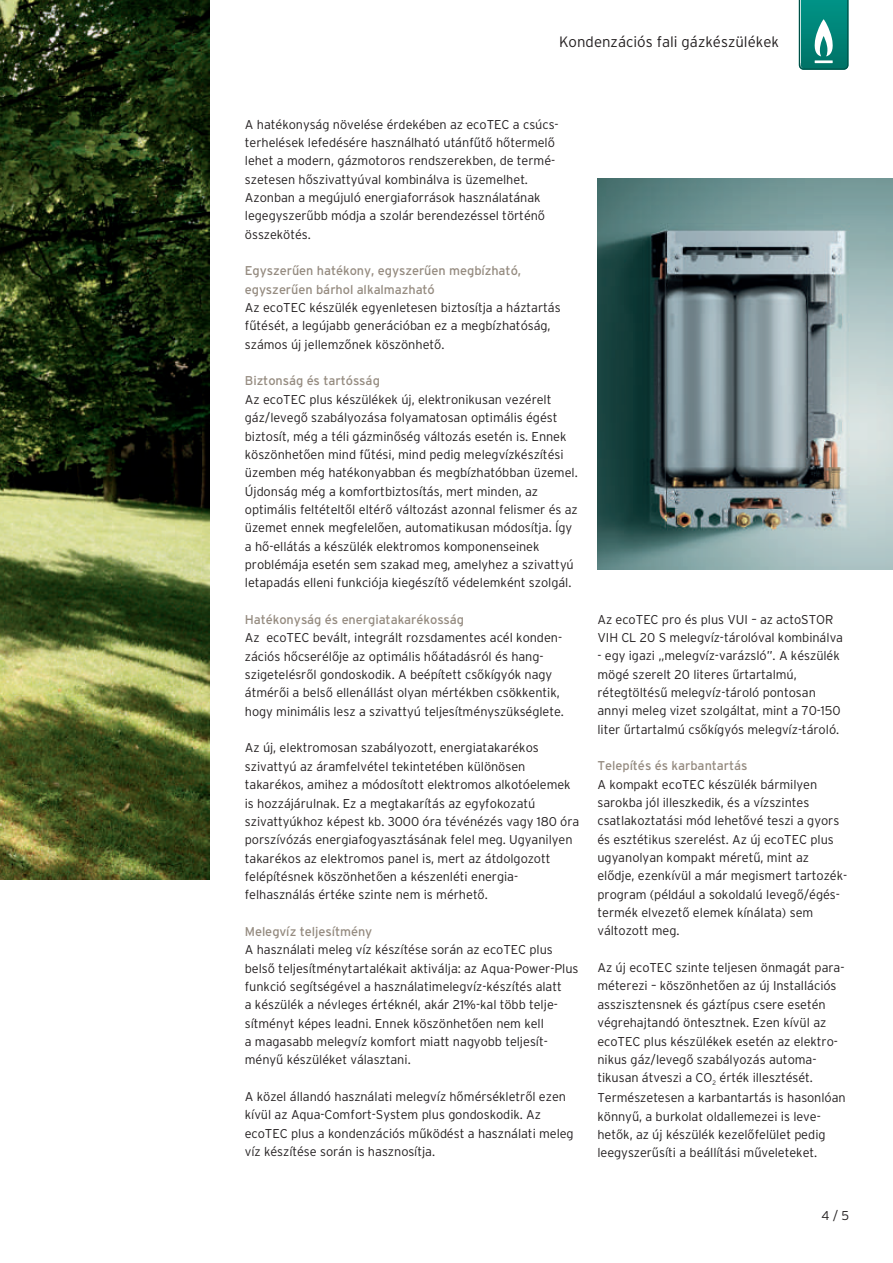
<style>
.page{position:relative;width:893px;height:1263px;background:#fff}
.page>*{position:absolute;margin:0;border:0;box-sizing:border-box;transform-origin:0 0}
.t1{font:300 15px "Interstate OT";color:#231f20}
.t2{font:300 12.75px/18.3px "Interstate OT";color:#231f20}
.t3{font:12.75px/18.3px "Interstate OT";color:#958b80}
.t4{font:300 6.3px "Interstate OT";color:#231f20}
</style>
<div class="page">
<svg style="left:799px;top:0;width:49px;height:70px;background:#239187"></svg>
<img style="left:0;top:0;width:210px;height:879px">
<img style="left:597px;top:179px;width:296px;height:391px">
<p class="t1" style="left:559px;top:36px;width:222px">Kondenzációs fali gázkészülékek</p>
<p class="t2" style="left:245px;top:116px;width:315px">A hatékonyság növelése érdekében az ecoTEC a csúcs&shy;terhelések lefedésére használható utánfűtő hőtermelő lehet a modern, gázmotoros rendszerekben, de termé&shy;szetesen hőszivattyúval kombinálva is üzemelhet.<br>Azonban a megújuló energiaforrások használatának legegyszerűbb módja a szolár berendezéssel történő összekötés.</p>
<p class="t3" style="left:245px;top:263px;width:278px">Egyszerűen hatékony, egyszerűen megbízható, egyszerűen bárhol alkalmazható</p>
<p class="t2" style="left:245px;top:300px;width:317px">Az ecoTEC készülék egyenletesen biztosítja a háztartás fűtését, a legújabb generációban ez a megbízhatóság, számos új jellemzőnek köszönhető.</p>
<p class="t3" style="left:245px;top:373px;width:137px">Biztonság és tartósság</p>
<p class="t2" style="left:245px;top:391px;width:334px">Az ecoTEC plus készülékek új, elektronikusan vezérelt gáz/levegő szabályozása folyamatosan optimális égést biztosít, még a téli gázminőség változás esetén is. Ennek köszönhetően mind fűtési, mind pedig melegvízkészítési üzemben még hatékonyabban és megbízhatóbban üzemel.<br>Újdonság még a komfortbiztosítás, mert minden, az optimális feltételtől eltérő változást azonnal felismer és az üzemet ennek megfelelően, automatikusan módosítja. Így a hő-ellátás a készülék elektromos komponenseinek problémája esetén sem szakad meg, amelyhez a szivattyú letapadás elleni funkciója kiegészítő védelemként szolgál.</p>
<p class="t3" style="left:245px;top:611px;width:221px">Hatékonyság és energiatakarékosság</p>
<p class="t2" style="left:245px;top:630px;width:321px">Az ecoTEC bevált, integrált rozsdamentes acél konden&shy;zációs hőcserélője az optimális hőátadásról és hang&shy;szigetelésről gondoskodik. A beépített csőkígyók nagy átmérői a belső ellenállást olyan mértékben csökkentik, hogy minimális lesz a szivattyú teljesítményszükséglete.</p>
<p class="t2" style="left:245px;top:740px;width:336px">Az új, elektromosan szabályozott, energiatakarékos szivattyú az áramfelvétel tekintetében különösen takarékos, amihez a módosított elektromos alkotóelemek is hozzájárulnak. Ez a megtakarítás az egyfokozatú szivattyúkhoz képest kb. 3000 óra tévénézés vagy 180 óra porszívózás energiafogyasztásának felel meg. Ugyanilyen takarékos az elektromos panel is, mert az átdolgozott felépítésnek köszönhetően a készenléti energia&shy;felhasználás értéke szinte nem is mérhető.</p>
<p class="t3" style="left:245px;top:923px;width:129px">Melegvíz teljesítmény</p>
<p class="t2" style="left:245px;top:942px;width:335px">A használati meleg víz készítése során az ecoTEC plus belső teljesítménytartalékait aktiválja: az Aqua-Power-Plus funkció segítségével a használatimelegvíz-készítés alatt<br>a készülék a névleges értéknél, akár 21%-kal több telje&shy;sítményt képes leadni. Ennek köszönhetően nem kell<br>a magasabb melegvíz komfort miatt nagyobb teljesít&shy;ményű készüléket választani.</p>
<p class="t2" style="left:245px;top:1088px;width:330px">A közel állandó használati melegvíz hőmérsékletről ezen kívül az Aqua-Comfort-System plus gondoskodik. Az ecoTEC plus a kondenzációs működést a használati meleg víz készítése során is hasznosítja.</p>
<p class="t2" style="left:597px;top:611px;width:247px">Az ecoTEC pro és plus VUI – az actoSTOR<br>VIH CL 20 S melegvíz-tárolóval kombinálva</p>
<p class="t2" style="left:597px;top:648px;width:245px">- egy igazi „melegvíz-varázsló”. A készülék mögé szerelt 20 literes űrtartalmú, rétegtöltésű melegvíz-tároló pontosan annyi meleg vizet szolgáltat, mint a 70-150 liter űrtartalmú csőkígyós melegvíz-tároló.</p>
<p class="t3" style="left:597px;top:758px;width:152px">Telepítés és karbantartás</p>
<p class="t2" style="left:597px;top:776px;width:251px">A kompakt ecoTEC készülék bármilyen sarokba jól illeszkedik, és a vízszintes csatlakoztatási mód lehetővé teszi a gyors és esztétikus szerelést. Az új ecoTEC plus ugyanolyan kompakt méretű, mint az elődje, ezenkívül a már megismert tartozék&shy;program (például a sokoldalú levegő/égés&shy;termék elvezető elemek kínálata) sem változott meg.</p>
<p class="t2" style="left:597px;top:959px;width:249px">Az új ecoTEC szinte teljesen önmagát para&shy;méterezi – köszönhetően az új Installációs asszisztensnek és gáztípus csere esetén végrehajtandó öntesztnek. Ezen kívül az ecoTEC plus készülékek esetén az elektro&shy;nikus gáz/levegő szabályozás automa&shy;tikusan átveszi a CO érték illesztését.</p>
<p class="t4" style="left:712px;top:1080px;width:5px">2</p>
<p class="t2" style="left:597px;top:1090px;width:250px">Természetesen a karbantartás is hasonlóan könnyű, a burkolat oldallemezei is leve&shy;hetők, az új készülék kezelőfelület pedig leegyszerűsíti a beállítási műveleteket.</p>
<p class="t2" style="left:821px;top:1208px;width:29px">4 / 5</p>
</div>
